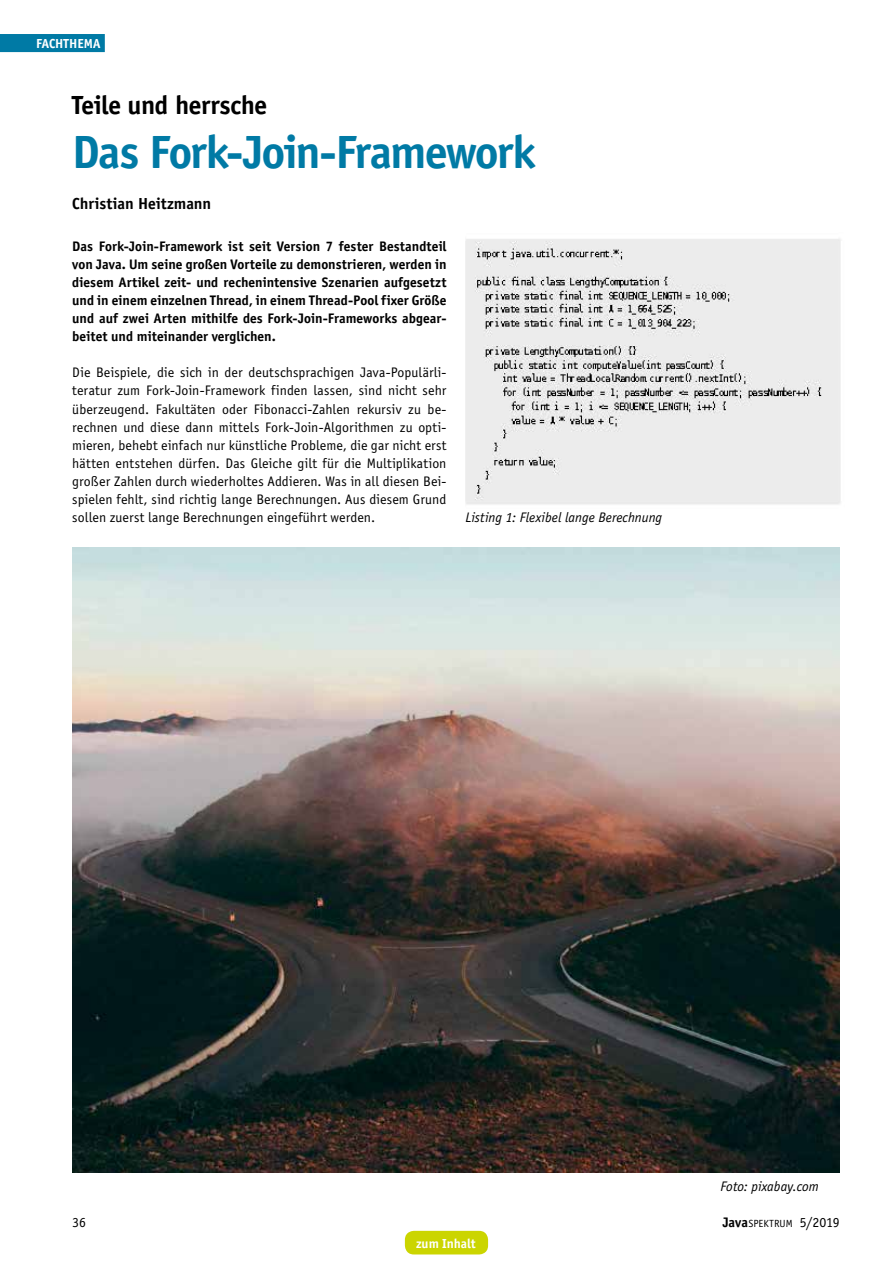
<style>
.page{position:relative;width:893px;height:1263px;background:#fff}
.page>*{position:absolute;margin:0;border:0;box-sizing:border-box;transform-origin:0 0}
.t1{font:700 48px "Officina Sans EF";letter-spacing:-.03em;color:#007aa5}
.t2{font:700 27px "Officina Sans EF";letter-spacing:-.01em;color:#000}
.t3{font:700 16.5px "Officina Sans EF";color:#000}
.t4{font:14.25px/18px "Officina Sans EF";letter-spacing:.005em;color:#000;text-align:justify}
.t5{font:700 14.25px/18px "Officina Sans EF";color:#000;text-align:justify}
.t6{font:italic 14.25px "Officina Sans EF";letter-spacing:.005em;color:#000}
.t7{font:700 13.5px "Officina Sans EF";color:#fff}
.t8{font:10.65px "Officina Sans EF";letter-spacing:.01em;color:#000}
.s1{font-weight:700;font-size:14.25px}
.s2{font-size:14.25px}
</style>
<div class="page">
<img style="left:72px;top:547px;width:768px;height:625px">
<div style="left:0;top:34px;width:105px;height:18px;background:#007aa5"></div>
<div style="left:405px;top:1231px;width:83px;height:23px;background:#cbd500;border-radius:9px"></div>
<img style="left:466px;top:239px;width:375px;height:266px">
<p class="t7" style="left:36px;top:35px;width:66px">FACHTHEMA</p>
<h2 class="t2" style="left:72px;top:89px;width:196px">Teile und herrsche</h2>
<h1 class="t1" style="left:72px;top:123px;width:465px">Das Fork-Join-Framework</h1>
<p class="t3" style="left:72px;top:193px;width:140px">Christian Heitzmann</p>
<p class="t5" style="left:72px;top:237px;width:376px">Das Fork-Join-Framework ist seit Version 7 fester Bestandteil von Java. Um seine großen Vorteile zu demonstrieren, werden in diesem Artikel zeit- und rechenintensive Szenarien aufgesetzt und in einem einzelnen Thread, in einem Thread-Pool fixer Größe und auf zwei Arten mithilfe des Fork-Join-Frameworks abgear&shy;beitet und miteinander verglichen.</p>
<p class="t4" style="left:72px;top:364px;width:376px">Die Beispiele, die sich in der deutschsprachigen Java-Populärli&shy;teratur zum Fork-Join-Framework finden lassen, sind nicht sehr überzeugend. Fakultäten oder Fibonacci-Zahlen rekursiv zu be&shy;rechnen und diese dann mittels Fork-Join-Algorithmen zu opti&shy;mieren, behebt einfach nur künstliche Probleme, die gar nicht erst hätten entstehen dürfen. Das Gleiche gilt für die Multiplikation großer Zahlen durch wiederholtes Addieren. Was in all diesen Bei&shy;spielen fehlt, sind richtig lange Berechnungen. Aus diesem Grund sollen zuerst lange Berechnungen eingeführt werden.</p>
<p class="t6" style="left:466px;top:510px;width:198px">Listing 1: Flexibel lange Berechnung</p>
<p class="t6" style="left:720px;top:1178px;width:100px">Foto: pixabay.com</p>
<p class="t4" style="left:72px;top:1213px;width:15px">36</p>
<p class="t8" style="left:723px;top:1217px;width:119px"><span class="s1">Java</span>SPEKTRUM <span class="s2">5/2019</span></p>
<p class="t7" style="left:416px;top:1235px;width:61px">zum Inhalt</p>
</div>
